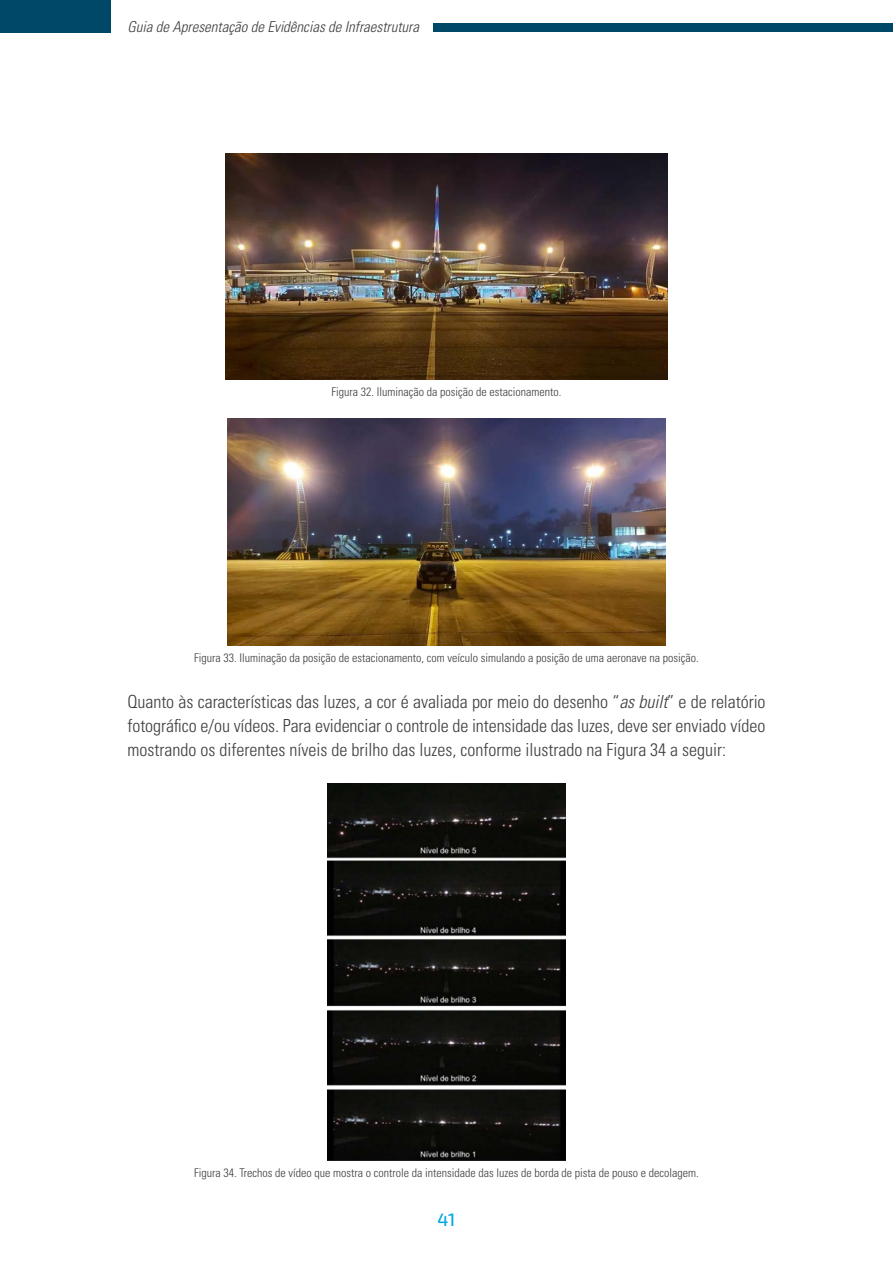
<style>
.page{position:relative;width:893px;height:1263px;background:#fff}
.page>*{position:absolute;margin:0;border:0;box-sizing:border-box;transform-origin:0 0}
.t1{font:300 condensed 18px/24px "Univers LT Std";color:#3e3d40;text-align:justify}
.t2{font:500 18px "Exo 2";color:#00a7e3}
.t3{font:italic 300 condensed 15px "Univers LT Std";color:#3e3d40}
.t4{font:300 condensed 12px "Univers LT Std";color:#3e3d40}
.s1{font-style:italic}
</style>
<div class="page">
<div style="left:0;top:0;width:111px;height:33px;background:#004867"></div>
<div style="left:433px;top:24px;width:460px;height:8px;background:#004867"></div>
<img style="left:226px;top:153px;width:441px;height:226px">
<img style="left:227px;top:419px;width:439px;height:227px">
<img style="left:328px;top:783px;width:237px;height:378px">
<p class="t3" style="left:128px;top:18px;width:293px">Guia de Apresentação de Evidências de Infraestrutura</p>
<p class="t4" style="left:332px;top:384px;width:231px">Figura 32. Iluminação da posição de estacionamento.</p>
<p class="t4" style="left:194px;top:651px;width:506px">Figura 33. Iluminação da posição de estacionamento, com veículo simulando a posição de uma aeronave na posição.</p>
<p class="t1" style="left:128px;top:689px;width:639px">Quanto às características das luzes, a cor é avaliada por meio do desenho “<span class="s1">as built</span>” e de relatório fotográfico e/ou vídeos. Para evidenciar o controle de intensidade das luzes, deve ser enviado vídeo mostrando os diferentes níveis de brilho das luzes, conforme ilustrado na Figura 34 a seguir:</p>
<p class="t4" style="left:194px;top:1166px;width:506px">Figura 34. Trechos de vídeo que mostra o controle da intensidade das luzes de borda de pista de pouso e decolagem.</p>
<p class="t2" style="left:437px;top:1209px;width:20px">41</p>
</div>
